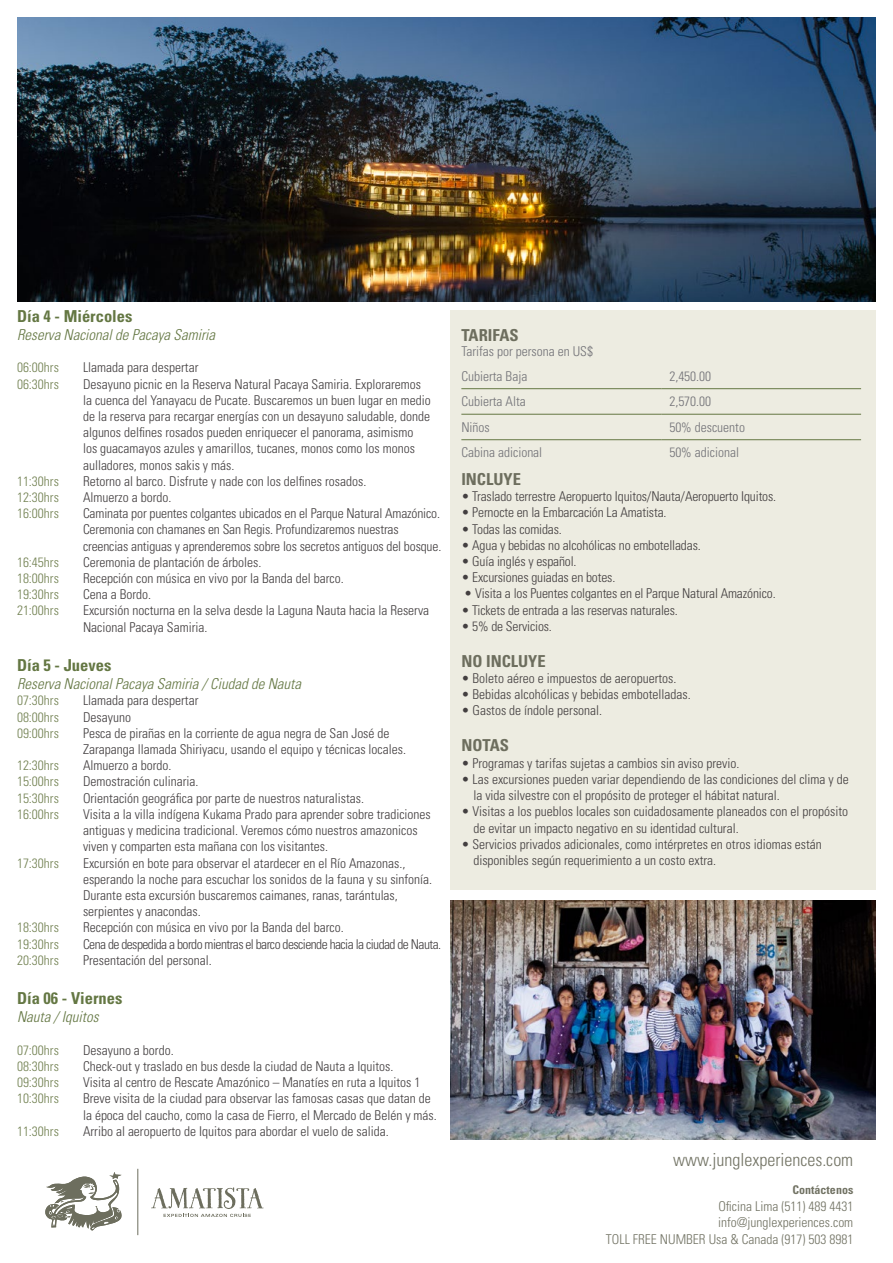
<style>
.page{position:relative;width:893px;height:1263px;background:#fff}
.page>*{position:absolute;margin:0;border:0;box-sizing:border-box;transform-origin:0 0}
.t1{font:300 condensed 18px "Univers LT Std";color:#727364}
.t2{font:700 condensed 16.5px "Univers LT Std";color:#647743}
.t3{font:700 condensed 16.5px "Univers LT Std";color:#6d6e5e}
.t4{font:italic 300 condensed 15px "Univers LT Std";color:#647743}
.t5{font:300 condensed 13.5px/16.2px "Univers LT Std";color:#433f40}
.t6{font:300 condensed 13.5px "Univers LT Std";color:#738253}
.t7{font:300 condensed 13.5px "Univers LT Std";color:#727277}
.t8{font:300 condensed 13.5px/16.5px "Univers LT Std";color:#727364;text-align:right}
.t9{font:300 condensed 13.5px "Univers LT Std";letter-spacing:-.04em;color:#433f40}
.t10{font:700 condensed 12px "Univers LT Std";color:#727364}
</style>
<div class="page">
<div style="left:451px;top:310px;width:425px;height:579px;background:#edece1"></div>
<img style="left:17px;top:17px;width:859px;height:285px">
<hr style="left:461px;top:388px;width:200px;height:1px;background:#647743">
<hr style="left:661px;top:388px;width:200px;height:1px;background:#647743">
<hr style="left:461px;top:414px;width:200px;height:1px;background:#647743">
<hr style="left:661px;top:414px;width:200px;height:1px;background:#647743">
<hr style="left:461px;top:439px;width:200px;height:1px;background:#647743">
<hr style="left:661px;top:439px;width:200px;height:1px;background:#647743">
<img style="left:451px;top:900px;width:425px;height:240px">
<hr style="left:137px;top:1169px;width:1px;height:66px;background:#6d6e5e">
<svg style="left:45px;top:1172px;width:77px;height:58px"></svg>
<svg style="left:151px;top:1187px;width:113px;height:30px"></svg>
<p class="t2" style="left:17px;top:306px;width:117px">Día 4 - Miércoles</p>
<p class="t4" style="left:17px;top:326px;width:200px">Reserva Nacional de Pacaya Samiria</p>
<p class="t6" style="left:17px;top:360px;width:43px">06:00hrs</p>
<p class="t5" style="left:83px;top:360px;width:117px">Llamada para despertar</p>
<p class="t6" style="left:17px;top:376px;width:43px">06:30hrs</p>
<p class="t5" style="left:83px;top:376px;width:349px">Desayuno picnic en la Reserva Natural Pacaya Samiria. Exploraremos la cuenca del Yanayacu de Pucate. Buscaremos un buen lugar en medio de la reserva para recargar energías con un desayuno saludable, donde algunos delfines rosados pueden enriquecer el panorama, asimismo los guacamayos azules y amarillos, tucanes, monos como los monos aulladores, monos sakis y más.</p>
<p class="t6" style="left:17px;top:473px;width:43px">11:30hrs</p>
<p class="t5" style="left:83px;top:473px;width:285px">Retorno al barco. Disfrute y nade con los delfines rosados.</p>
<p class="t6" style="left:17px;top:489px;width:43px">12:30hrs</p>
<p class="t5" style="left:83px;top:489px;width:90px">Almuerzo a bordo.</p>
<p class="t6" style="left:17px;top:505px;width:43px">16:00hrs</p>
<p class="t5" style="left:83px;top:505px;width:360px">Caminata por puentes colgantes ubicados en el Parque Natural Amazónico.<br>Ceremonia con chamanes en San Regis. Profundizaremos nuestras creencias antiguas y aprenderemos sobre los secretos antiguos del bosque.</p>
<p class="t6" style="left:17px;top:554px;width:43px">16:45hrs</p>
<p class="t5" style="left:83px;top:554px;width:180px">Ceremonia de plantación de árboles.</p>
<p class="t6" style="left:17px;top:570px;width:43px">18:00hrs</p>
<p class="t5" style="left:83px;top:570px;width:262px">Recepción con música en vivo por la Banda del barco.</p>
<p class="t6" style="left:17px;top:586px;width:43px">19:30hrs</p>
<p class="t5" style="left:83px;top:586px;width:70px">Cena a Bordo.</p>
<p class="t6" style="left:17px;top:603px;width:43px">21:00hrs</p>
<p class="t5" style="left:83px;top:603px;width:348px">Excursión nocturna en la selva desde la Laguna Nauta hacia la Reserva<br>Nacional Pacaya Samiria.</p>
<p class="t2" style="left:17px;top:655px;width:96px">Día 5 - Jueves</p>
<p class="t4" style="left:17px;top:675px;width:285px">Reserva Nacional Pacaya Samiria / Ciudad de Nauta</p>
<p class="t6" style="left:17px;top:693px;width:43px">07:30hrs</p>
<p class="t5" style="left:83px;top:693px;width:117px">Llamada para despertar</p>
<p class="t6" style="left:17px;top:709px;width:43px">08:00hrs</p>
<p class="t5" style="left:83px;top:709px;width:49px">Desayuno</p>
<p class="t6" style="left:17px;top:725px;width:43px">09:00hrs</p>
<p class="t5" style="left:83px;top:725px;width:325px">Pesca de pirañas en la corriente de agua negra de San José de<br>Zarapanga llamada Shiriyacu, usando el equipo y técnicas locales.</p>
<p class="t6" style="left:17px;top:757px;width:43px">12:30hrs</p>
<p class="t5" style="left:83px;top:757px;width:90px">Almuerzo a bordo.</p>
<p class="t6" style="left:17px;top:774px;width:43px">15:00hrs</p>
<p class="t5" style="left:83px;top:774px;width:117px">Demostración culinaria.</p>
<p class="t6" style="left:17px;top:790px;width:43px">15:30hrs</p>
<p class="t5" style="left:83px;top:790px;width:283px">Orientación geográfica por parte de nuestros naturalistas.</p>
<p class="t6" style="left:17px;top:806px;width:43px">16:00hrs</p>
<p class="t5" style="left:83px;top:806px;width:349px">Visita a la villa indígena Kukama Prado para aprender sobre tradiciones antiguas y medicina tradicional. Veremos cómo nuestros amazonicos viven y comparten esta mañana con los visitantes.</p>
<p class="t6" style="left:17px;top:855px;width:43px">17:30hrs</p>
<p class="t5" style="left:83px;top:855px;width:351px">Excursión en bote para observar el atardecer en el Río Amazonas., esperando la noche para escuchar los sonidos de la fauna y su sinfonía.<br>Durante esta excursión buscaremos caimanes, ranas, tarántulas, serpientes y anacondas.</p>
<p class="t6" style="left:17px;top:919px;width:43px">18:30hrs</p>
<p class="t5" style="left:83px;top:919px;width:262px">Recepción con música en vivo por la Banda del barco.</p>
<p class="t6" style="left:17px;top:936px;width:43px">19:30hrs</p>
<p class="t9" style="left:83px;top:936px;width:360px">Cena de despedida a bordo mientras el barco desciende hacia la ciudad de Nauta.</p>
<p class="t6" style="left:17px;top:952px;width:43px">20:30hrs</p>
<p class="t5" style="left:83px;top:952px;width:130px">Presentación del personal.</p>
<p class="t2" style="left:17px;top:988px;width:107px">Día 06 - Viernes</p>
<p class="t4" style="left:17px;top:1008px;width:83px">Nauta / Iquitos</p>
<p class="t6" style="left:17px;top:1042px;width:43px">07:00hrs</p>
<p class="t5" style="left:83px;top:1042px;width:92px">Desayuno a bordo.</p>
<p class="t6" style="left:17px;top:1058px;width:43px">08:30hrs</p>
<p class="t5" style="left:83px;top:1058px;width:312px">Check-out y traslado en bus desde la ciudad de Nauta a Iquitos.</p>
<p class="t6" style="left:17px;top:1074px;width:43px">09:30hrs</p>
<p class="t5" style="left:83px;top:1074px;width:339px">Visita al centro de Rescate Amazónico – Manatíes en ruta a Iquitos 1</p>
<p class="t6" style="left:17px;top:1090px;width:43px">10:30hrs</p>
<p class="t5" style="left:83px;top:1090px;width:355px">Breve visita de la ciudad para observar las famosas casas que datan de la época del caucho, como la casa de Fierro, el Mercado de Belén y más.</p>
<p class="t6" style="left:17px;top:1123px;width:43px">11:30hrs</p>
<p class="t5" style="left:83px;top:1123px;width:307px">Arribo al aeropuerto de Iquitos para abordar el vuelo de salida.</p>
<p class="t3" style="left:461px;top:325px;width:59px">Tarifas</p>
<p class="t7" style="left:461px;top:343px;width:133px">Tarifas por persona en US$</p>
<p class="t7" style="left:461px;top:368px;width:67px">Cubierta Baja</p>
<p class="t7" style="left:669px;top:368px;width:43px">2,450.00</p>
<p class="t7" style="left:461px;top:393px;width:66px">Cubierta Alta</p>
<p class="t7" style="left:669px;top:393px;width:43px">2,570.00</p>
<p class="t7" style="left:461px;top:419px;width:30px">Niños</p>
<p class="t7" style="left:669px;top:419px;width:77px">50% descuento</p>
<p class="t7" style="left:461px;top:445px;width:82px">Cabina adicional</p>
<p class="t7" style="left:669px;top:445px;width:71px">50% adicional</p>
<p class="t3" style="left:461px;top:469px;width:61px">Incluye</p>
<p class="t5" style="left:461px;top:488px;width:316px">• Traslado terrestre Aeropuerto Iquitos/Nauta/Aeropuerto Iquitos.</p>
<p class="t5" style="left:461px;top:505px;width:207px">• Pernocte en la Embarcación La Amatista.</p>
<p class="t5" style="left:461px;top:521px;width:102px">• Todas las comidas.</p>
<p class="t5" style="left:461px;top:537px;width:241px">• Agua y bebidas no alcohólicas no embotelladas.</p>
<p class="t5" style="left:461px;top:553px;width:117px">• Guía inglés y español.</p>
<p class="t5" style="left:461px;top:569px;width:156px">• Excursiones guiadas en botes.</p>
<p class="t5" style="left:464px;top:586px;width:313px">• Visita a los Puentes colgantes en el Parque Natural Amazónico.</p>
<p class="t5" style="left:461px;top:602px;width:218px">• Tickets de entrada a las reservas naturales.</p>
<p class="t5" style="left:461px;top:618px;width:92px">• 5% de Servicios.</p>
<p class="t3" style="left:461px;top:651px;width:86px">No incluye</p>
<p class="t5" style="left:461px;top:670px;width:217px">• Boleto aéreo e impuestos de aeropuertos.</p>
<p class="t5" style="left:461px;top:686px;width:231px">• Bebidas alcohólicas y bebidas embotelladas.</p>
<p class="t5" style="left:461px;top:703px;width:142px">• Gastos de índole personal.</p>
<p class="t3" style="left:461px;top:735px;width:49px">Notas</p>
<p class="t5" style="left:461px;top:755px;width:280px">• Programas y tarifas sujetas a cambios sin aviso previo.</p>
<p class="t5" style="left:473px;top:771px;width:377px;text-indent:-12px">• Las excursiones pueden variar dependiendo de las condiciones del clima y de la vida silvestre con el propósito de proteger el hábitat natural.</p>
<p class="t5" style="left:473px;top:803px;width:376px;text-indent:-12px">• Visitas a los pueblos locales son cuidadosamente planeados con el propósito de evitar un impacto negativo en su identidad cultural.</p>
<p class="t5" style="left:473px;top:836px;width:350px;text-indent:-12px">• Servicios privados adicionales, como intérpretes en otros idiomas están disponibles según requerimiento a un costo extra.</p>
<h1 class="t1" style="left:673px;top:1148px;width:182px">www.junglexperiences.com</h1>
<p class="t10" style="left:793px;top:1183px;width:62px">Contáctenos</p>
<p class="t8" style="left:606px;top:1198px;width:249px">Oficina Lima (511) 489 4431 info@junglexperiences.com<br>TOLL FREE NUMBER Usa &amp; Canada (917) 503 8981</p>
</div>
